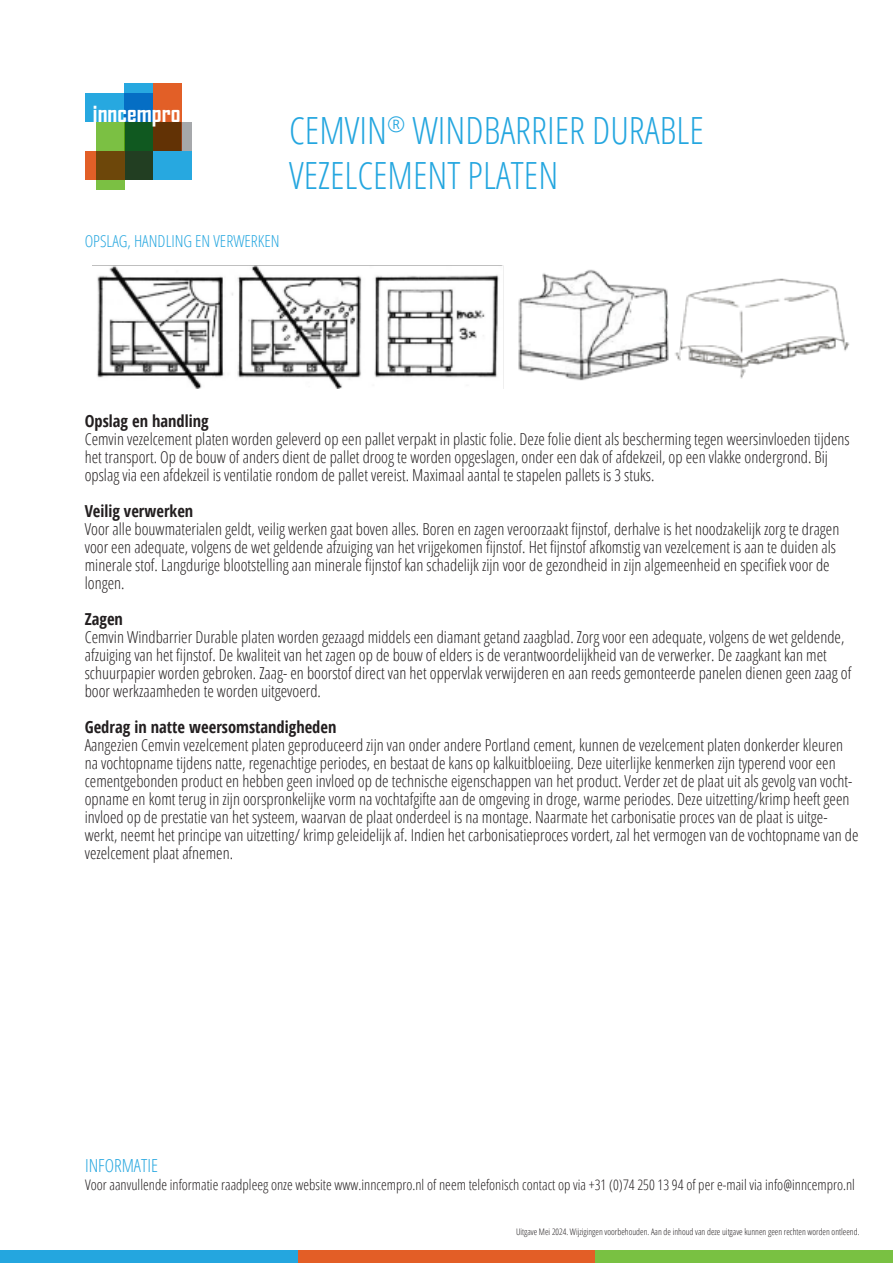
<style>
.page{position:relative;width:893px;height:1263px;background:#fff}
.page>*{position:absolute;margin:0;border:0;box-sizing:border-box;transform-origin:0 0}
.t1{font:300 condensed 37.5px "Open Sans";color:#24a6df}
.t2{font:700 24.15px "Agency FB";letter-spacing:.005em;color:#fff}
.t3{font:300 condensed 18px "Open Sans";color:#24a6df}
.t4{font:300 condensed 16.5px/18px "Open Sans";color:#231f20}
.t5{font:700 condensed 16.5px "Open Sans";color:#231f20}
.t6{font:300 condensed 16.5px "Open Sans";color:#24a6df}
.t7{font:300 condensed 14.55px "Open Sans";color:#231f20}
.t8{font:300 condensed 9px "Open Sans";color:#231f20}
</style>
<div class="page">
<div style="left:85px;top:93px;width:68px;height:29px;background:#27a8e0"></div>
<svg style="left:125px;top:83px;width:28px;height:39px"></svg>
<div style="left:153px;top:83px;width:28px;height:68px;background:#e25f27"></div>
<div style="left:97px;top:122px;width:28px;height:67px;background:#7bc043"></div>
<div style="left:125px;top:151px;width:66px;height:28px;background:#27a8e0"></div>
<svg style="left:125px;top:122px;width:66px;height:29px"></svg>
<svg style="left:85px;top:151px;width:68px;height:28px"></svg>
<div style="left:0;top:1250px;width:298px;height:13px;background:#24a6df"></div>
<div style="left:298px;top:1250px;width:297px;height:13px;background:#e35e26"></div>
<div style="left:595px;top:1250px;width:298px;height:13px;background:#79c142"></div>
<img style="left:93px;top:265px;width:757px;height:124px">
<p class="t2" style="left:93px;top:98px;width:89px">inncempro</p>
<p class="t1" style="left:289px;top:105px;width:416px">CEMVIN<sup>®</sup> WINDBARRIER DURABLE</p>
<p class="t1" style="left:289px;top:150px;width:271px">VEZELCEMENT PLATEN</p>
<p class="t6" style="left:85px;top:230px;width:196px">OPSLAG, HANDLING EN VERWERKEN</p>
<p class="t5" style="left:85px;top:409px;width:125px">Opslag en handling</p>
<p class="t4" style="left:85px;top:429px;width:766px">Cemvin vezelcement platen worden geleverd op een pallet verpakt in plastic folie. Deze folie dient als bescherming tegen weersinvloeden tijdens het transport. Op de bouw of anders dient de pallet droog te worden opgeslagen, onder een dak of afdekzeil, op een vlakke ondergrond. Bij opslag via een afdekzeil is ventilatie rondom de pallet vereist. Maximaal aantal te stapelen pallets is 3 stuks.</p>
<p class="t5" style="left:85px;top:499px;width:110px">Veilig verwerken</p>
<p class="t4" style="left:85px;top:519px;width:756px">Voor alle bouwmaterialen geldt, veilig werken gaat boven alles. Boren en zagen veroorzaakt fijnstof, derhalve is het noodzakelijk zorg te dragen voor een adequate, volgens de wet geldende afzuiging van het vrijgekomen fijnstof. Het fijnstof afkomstig van vezelcement is aan te duiden als minerale stof. Langdurige blootstelling aan minerale fijnstof kan schadelijk zijn voor de gezondheid in zijn algemeenheid en specifiek voor de longen.</p>
<p class="t5" style="left:85px;top:607px;width:40px">Zagen</p>
<p class="t4" style="left:85px;top:627px;width:768px">Cemvin Windbarrier Durable platen worden gezaagd middels een diamant getand zaagblad. Zorg voor een adequate, volgens de wet geldende, afzuiging van het fijnstof. De kwaliteit van het zagen op de bouw of elders is de verantwoordelijkheid van de verwerker. De zaagkant kan met schuurpapier worden gebroken. Zaag- en boorstof direct van het oppervlak verwijderen en aan reeds gemonteerde panelen dienen geen zaag of boor werkzaamheden te worden uitgevoerd.</p>
<p class="t5" style="left:85px;top:715px;width:253px">Gedrag in natte weersomstandigheden</p>
<p class="t4" style="left:85px;top:735px;width:769px">Aangezien Cemvin vezelcement platen geproduceerd zijn van onder andere Portland cement, kunnen de vezelcement platen donkerder kleuren na vochtopname tijdens natte, regenachtige periodes, en bestaat de kans op kalkuitbloeiing. Deze uiterlijke kenmerken zijn typerend voor een cementgebonden product en hebben geen invloed op de technische eigenschappen van het product. Verder zet de plaat uit als gevolg van vocht-</p>
<p class="t4" style="left:85px;top:789px;width:766px">opname en komt terug in zijn oorspronkelijke vorm na vochtafgifte aan de omgeving in droge, warme periodes. Deze uitzetting/krimp heeft geen invloed op de prestatie van het systeem, waarvan de plaat onderdeel is na montage. Naarmate het carbonisatie proces van de plaat is uitge-</p>
<p class="t4" style="left:85px;top:825px;width:775px">werkt, neemt het principe van uitzetting/ krimp geleidelijk af. Indien het carbonisatieproces vordert, zal het vermogen van de vochtopname van de vezelcement plaat afnemen.</p>
<p class="t3" style="left:85px;top:1153px;width:74px">INFORMATIE</p>
<p class="t7" style="left:85px;top:1175px;width:771px">Voor aanvullende informatie raadpleeg onze website www.inncempro.nl of neem telefonisch contact op via +31 (0)74 250 13 94 of per e-mail via info@inncempro.nl</p>
<p class="t8" style="left:516px;top:1225px;width:345px">Uitgave Mei 2024. Wijzigingen voorbehouden. Aan de inhoud van deze uitgave kunnen geen rechten worden ontleend.</p>
</div>
